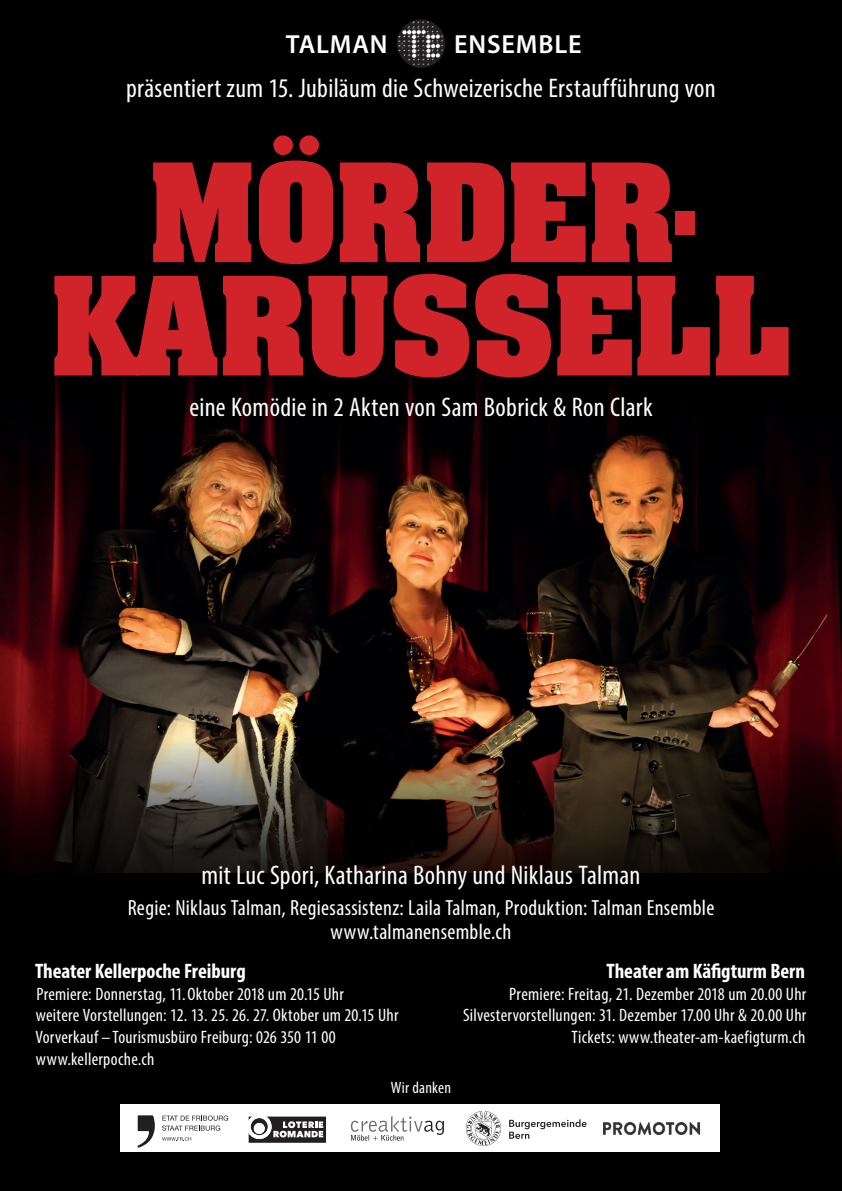
<style>
.page{position:relative;width:842px;height:1191px;background:#000001}
.page>*{position:absolute;margin:0;border:0;box-sizing:border-box;transform-origin:0 0}
.t1{font:700 116.2px/113.3px "Aachen CE";letter-spacing:-.015em;color:#d1232a;text-align:center}
.t2{font:condensed 27px "Myriad Pro";letter-spacing:.01em;color:#fff}
.t3{font:600 26.2px "Myriad Pro";letter-spacing:.03em;color:#fff}
.t4{font:condensed 22px/24px "Myriad Pro";letter-spacing:.01em;color:#fff;text-align:center}
.t5{font:700 condensed 21px "Myriad Pro";color:#fff}
.t6{font:condensed 18px/21.6px "Myriad Pro";letter-spacing:.015em;color:#fff}
.t7{font:condensed 16.4px "Myriad Pro";letter-spacing:.015em;color:#fff}
</style>
<div class="page">
<img style="left:0;top:422px;width:842px;height:315px">
<svg style="left:0;top:737px;width:842px;height:136px"></svg>
<img style="left:397px;top:19px;width:48px;height:49px;border-radius:24px">
<div style="left:120px;top:1104px;width:600px;height:48px;background:#fff"></div>
<svg style="left:466px;top:1111px;width:121px;height:35px"></svg>
<svg style="left:351px;top:1116px;width:93px;height:24px"></svg>
<img style="left:603px;top:1122px;width:96px;height:12px">
<svg style="left:138px;top:1115px;width:17px;height:32px"></svg>
<svg style="left:162px;top:1115px;width:66px;height:15px"></svg>
<svg style="left:162px;top:1137px;width:29px;height:4px"></svg>
<svg style="left:248px;top:1116px;width:78px;height:27px"></svg>
<svg style="left:249px;top:1116px;width:77px;height:26px"></svg>
<h3 class="t3" style="left:286px;top:28px;width:103px">TALMAN</h3>
<h3 class="t3" style="left:454px;top:28px;width:129px">ENSEMBLE</h3>
<h2 class="t2" style="left:126px;top:72px;width:591px">präsentiert zum 15. Jubiläum die Schweizerische Erstaufführung von</h2>
<h1 class="t1" style="left:50px;top:158px;width:744px">MÖRDER-<br>KARUSSELL</h1>
<h2 class="t2" style="left:189px;top:390px;width:465px">eine Komödie in 2 Akten von Sam Bobrick &amp; Ron Clark</h2>
<h2 class="t2" style="left:201px;top:858px;width:440px">mit Luc Spori, Katharina Bohny und Niklaus Talman</h2>
<p class="t4" style="left:128px;top:895px;width:588px">Regie: Niklaus Talman, Regiesassistenz: Laila Talman, Produktion: Talman Ensemble www.talmanensemble.ch</p>
<p class="t5" style="left:35px;top:958px;width:212px">Theater Kellerpoche Freiburg</p>
<p class="t6" style="left:35px;top:982px;width:364px">Premiere: Donnerstag, 11. Oktober 2018 um 20.15 Uhr<br>weitere Vorstellungen: 12. 13. 25. 26. 27. Oktober um 20.15 Uhr Vorverkauf – Tourismusbüro Freiburg: 026 350 11 00 www.kellerpoche.ch</p>
<p class="t5" style="left:606px;top:958px;width:200px">Theater am Käfigturm Bern</p>
<p class="t6" style="left:463px;top:982px;width:345px;text-align:right">Premiere: Freitag, 21. Dezember 2018 um 20.00 Uhr<br>Silvestervorstellungen: 31. Dezember 17.00 Uhr &amp; 20.00 Uhr<br>Tickets: www.theater-am-kaefigturm.ch</p>
<p class="t7" style="left:391px;top:1077px;width:62px">Wir danken</p>
</div>
